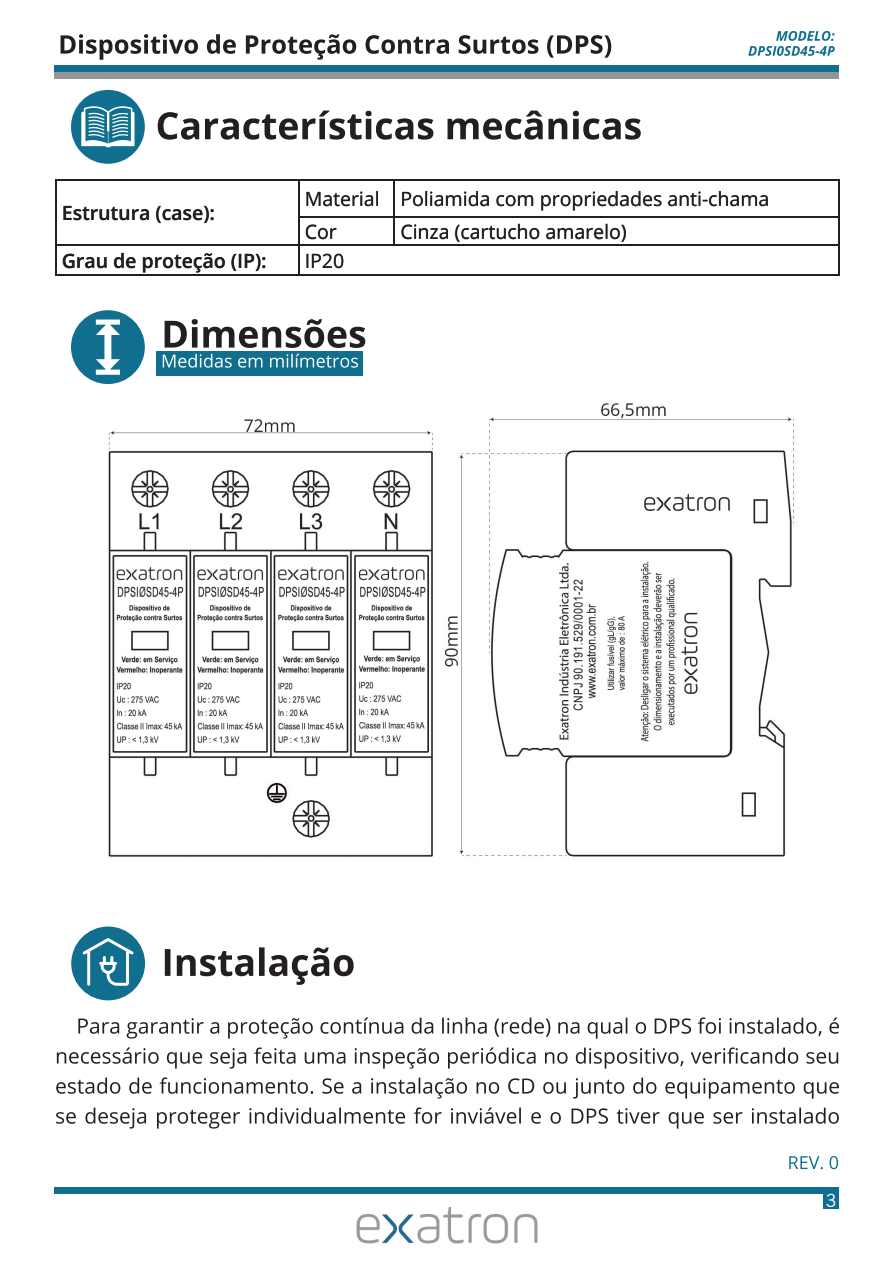
<style>
.page{position:relative;width:893px;height:1263px;background:#fff}
.page>*{position:absolute;margin:0;border:0;box-sizing:border-box;transform-origin:0 0}
.t1{font:19.5px/32.7px "Open Sans";color:#231f20}
.t2{font:600 19.5px "Open Sans";color:#231f20}
.t3{font:18px "News Gothic BT";color:#fff}
</style>
<div class="page">
<div style="left:54px;top:1187px;width:785px;height:7px;background:#106f8f"></div>
<div style="left:823px;top:1194px;width:16px;height:15px;background:#106f8f"></div>
<img style="left:356px;top:1207px;width:182px;height:37px">
<div style="left:54px;top:65px;width:785px;height:6px;background:#106f8f"></div>
<div style="left:54px;top:72px;width:785px;height:7px;background:#909598"></div>
<svg style="left:789px;top:1156px;width:49px;height:13px"></svg>
<svg style="left:61px;top:34px;width:550px;height:26px"></svg>
<svg style="left:748px;top:31px;width:87px;height:25px"></svg>
<div style="left:71px;top:310px;width:74px;height:74px;background:#106f8f;border-radius:50%"></div>
<svg style="left:96px;top:319px;width:24px;height:56px"></svg>
<svg style="left:165px;top:319px;width:200px;height:29px"></svg>
<div style="left:156px;top:351px;width:207px;height:24px;background:#106f8f"></div>
<svg style="left:163px;top:354px;width:195px;height:14px"></svg>
<div style="left:71px;top:90px;width:74px;height:74px;background:#106f8f;border-radius:50%"></div>
<svg style="left:81px;top:106px;width:54px;height:41px"></svg>
<svg style="left:158px;top:111px;width:483px;height:29px"></svg>
<hr style="left:55px;top:179px;width:244px;height:1px;background:#231f20">
<hr style="left:55px;top:180px;width:2px;height:37px;background:#231f20">
<hr style="left:299px;top:179px;width:95px;height:1px;background:#231f20">
<hr style="left:298px;top:180px;width:1px;height:36px;background:#231f20">
<hr style="left:394px;top:179px;width:446px;height:1px;background:#231f20">
<hr style="left:394px;top:180px;width:1px;height:36px;background:#231f20">
<hr style="left:838px;top:180px;width:2px;height:36px;background:#231f20">
<hr style="left:55px;top:217px;width:2px;height:27px;background:#231f20">
<hr style="left:298px;top:216px;width:96px;height:2px;background:#231f20">
<hr style="left:394px;top:216px;width:446px;height:2px;background:#231f20">
<svg style="left:394px;top:218px;width:1px;height:26px"></svg>
<hr style="left:838px;top:218px;width:2px;height:26px;background:#231f20">
<hr style="left:55px;top:244px;width:244px;height:2px;background:#231f20">
<hr style="left:55px;top:246px;width:2px;height:29px;background:#231f20">
<hr style="left:299px;top:244px;width:95px;height:2px;background:#231f20">
<svg style="left:298px;top:218px;width:1px;height:57px"></svg>
<hr style="left:394px;top:244px;width:446px;height:2px;background:#231f20">
<hr style="left:838px;top:246px;width:2px;height:29px;background:#231f20">
<hr style="left:55px;top:275px;width:244px;height:1px;background:#231f20">
<hr style="left:299px;top:275px;width:95px;height:1px;background:#231f20">
<hr style="left:394px;top:275px;width:446px;height:1px;background:#231f20">
<svg style="left:307px;top:254px;width:36px;height:14px"></svg>
<svg style="left:63px;top:253px;width:202px;height:19px"></svg>
<svg style="left:402px;top:224px;width:224px;height:18px"></svg>
<svg style="left:306px;top:224px;width:30px;height:15px"></svg>
<svg style="left:402px;top:191px;width:366px;height:19px"></svg>
<svg style="left:307px;top:191px;width:71px;height:15px"></svg>
<svg style="left:64px;top:206px;width:150px;height:17px"></svg>
<img style="left:108px;top:403px;width:686px;height:454px">
<div style="left:71px;top:926px;width:74px;height:74px;background:#106f8f;border-radius:50%"></div>
<svg style="left:83px;top:938px;width:51px;height:48px"></svg>
<svg style="left:165px;top:947px;width:189px;height:38px"></svg>
<svg style="left:56px;top:1107px;width:783px;height:21px"></svg>
<svg style="left:56px;top:1077px;width:783px;height:21px"></svg>
<svg style="left:57px;top:1047px;width:781px;height:21px"></svg>
<svg style="left:78px;top:1017px;width:761px;height:21px"></svg>
<p class="t2" style="left:62px;top:199px;width:155px">Estrutura (case):</p>
<p class="t1" style="left:305px;top:182px;width:466px">Material Poliamida com propriedades anti-chama<br>Cor</p>
<p class="t1" style="left:400px;top:215px;width:228px">Cinza (cartucho amarelo)</p>
<p class="t2" style="left:62px;top:247px;width:206px">Grau de proteção (IP):</p>
<p class="t1" style="left:305px;top:244px;width:41px">IP20</p>
<p class="t3" style="left:826px;top:1190px;width:12px">3</p>
</div>
